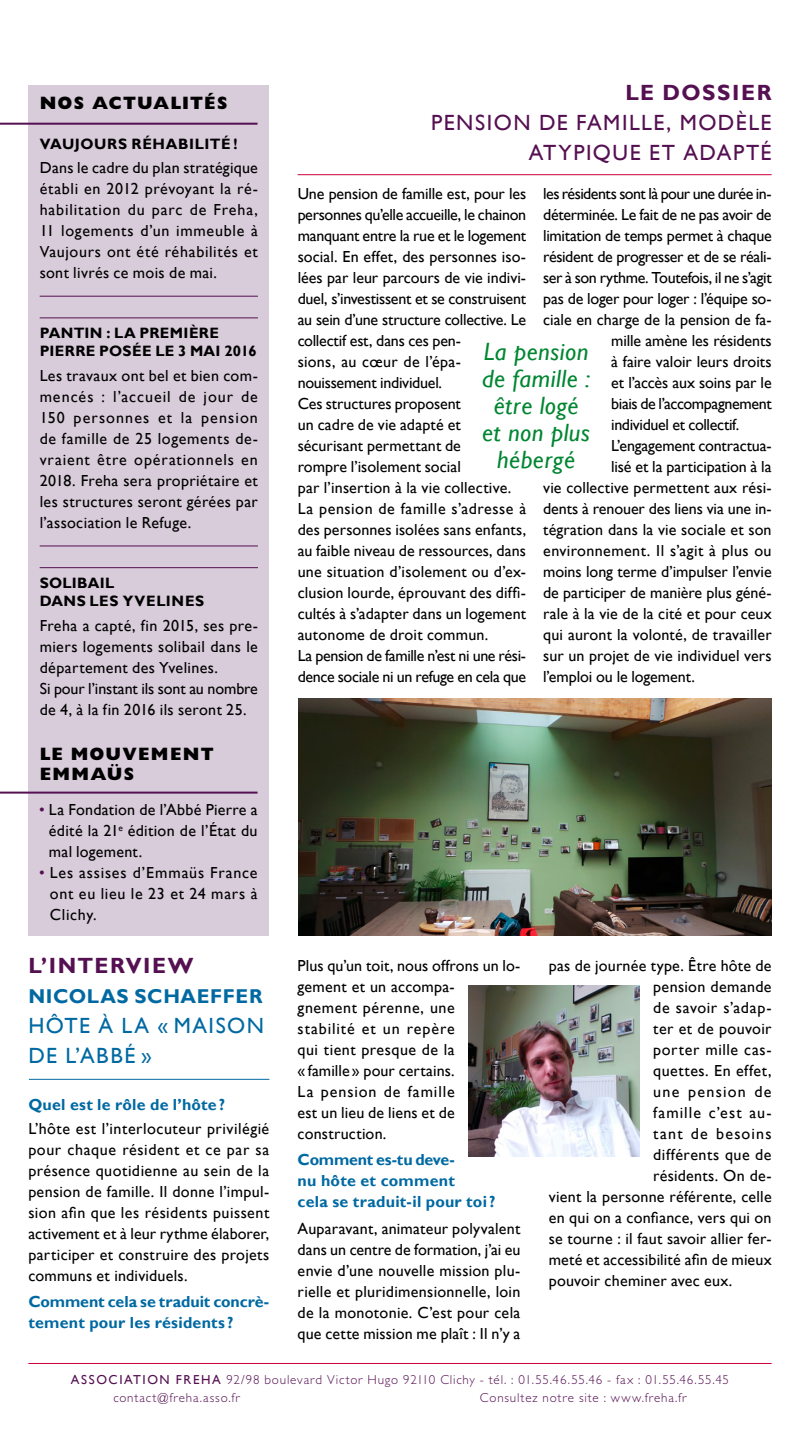
<style>
.page{position:relative;width:800px;height:1446px;background:#fff}
.page>*{position:absolute;margin:0;border:0;box-sizing:border-box;transform-origin:0 0}
.t1{font:italic 25px/27px "Gill Sans";letter-spacing:.02em;color:#008631;text-align:center}
.t2{font:22px/30px "Gill Sans";letter-spacing:.065em;color:#551052;text-align:right}
.t3{font:22px/30px "Gill Sans";letter-spacing:.065em;color:#0069a2}
.t4{font:700 22px "Gill Sans";letter-spacing:.07em;color:#551052}
.t5{font:700 20px "Gill Sans";letter-spacing:.03em;color:#0069a2}
.t6{font:800 18px/20px "Gill Sans Std";letter-spacing:.07em;color:#000}
.t7{font:16px/21px "Gill Sans";letter-spacing:.01em;color:#000;text-align:justify}
.t8{font:700 16px/21px "Gill Sans";letter-spacing:.01em;color:#0069a2}
.t9{font:16px "Gill Sans";letter-spacing:-.025em;color:#000}
.t10{font:16px "Gill Sans";letter-spacing:-.01em;color:#000}
.t11{font:16px "Gill Sans";letter-spacing:-.015em;color:#000}
.t12{font:16px "Gill Sans";letter-spacing:-.02em;color:#000}
.t13{font:16px "Gill Sans";letter-spacing:-.035em;color:#000}
.t14{font:16px "Gill Sans";letter-spacing:.035em;color:#000}
.t15{font:16px "Gill Sans";letter-spacing:.04em;color:#000}
.t16{font:16px "Gill Sans";letter-spacing:.065em;color:#000}
.t17{font:16px "Gill Sans";letter-spacing:.075em;color:#000}
.t18{font:16px "Gill Sans";letter-spacing:.08em;color:#000}
.t19{font:700 15px/18px "Gill Sans";letter-spacing:.025em;color:#000}
.t20{font:300 13px/17.5px "Gill Sans Std";letter-spacing:.065em;color:#551052}
.s1{color:#551052}
.s2{font-family:"Gill Sans";font-weight:400}
</style>
<div class="page">
<img style="left:469px;top:986px;width:170px;height:170px">
<img style="left:298px;top:699px;width:474px;height:236px">
<div style="left:28px;top:85px;width:241px;height:850px;background:#d8cbda"></div>
<hr style="left:28px;top:1363px;width:744px;height:1px;background:#ca0037">
<hr style="left:40px;top:296px;width:218px;height:1px;background:#551052">
<hr style="left:40px;top:317px;width:218px;height:1px;background:#551052">
<hr style="left:40px;top:546px;width:218px;height:1px;background:#551052">
<hr style="left:40px;top:567px;width:218px;height:1px;background:#551052">
<hr style="left:0;top:123px;width:258px;height:2px;background:#551052">
<hr style="left:298px;top:174px;width:474px;height:1px;background:#ca0037">
<hr style="left:29px;top:1079px;width:240px;height:1px;background:#0069a2">
<hr style="left:0;top:791px;width:258px;height:2px;background:#551052">
<p class="t6" style="left:40px;top:93px;width:189px">NOS ACTUALITÉS</p>
<p class="t19" style="left:40px;top:135px;width:199px">VAUJOURS RÉHABILITÉ !</p>
<p class="t7" style="left:40px;top:158px;width:220px">Dans le cadre du plan stratégique établi en 2012 prévoyant la ré&shy;habilitation du parc de Freha, 11 logements d’un immeuble à Vaujours ont été réhabilités et sont livrés ce mois de mai.</p>
<p class="t19" style="left:40px;top:325px;width:219px">PANTIN : LA PREMIÈRE<br>PIERRE POSÉE LE 3 MAI 2016</p>
<p class="t7" style="left:40px;top:366px;width:220px">Les travaux ont bel et bien com&shy;mencés : l’accueil de jour de 150 personnes et la pension de famille de 25 logements de&shy;vraient être opérationnels en 2018. Freha sera propriétaire et les structures seront gérées par l’association le Refuge.</p>
<p class="t19" style="left:40px;top:574px;width:166px">SOLIBAIL<br>DANS LES YVELINES</p>
<p class="t7" style="left:40px;top:615px;width:220px;text-align:left">Freha a capté, fin 2015, ses pre&shy;miers logements solibail dans le département des Yvelines.<br>Si pour l’instant ils sont au nombre de 4, à la fin 2016 ils seront 25.</p>
<p class="t6" style="left:40px;top:744px;width:175px">LE MOUVEMENT<br>EMMAÜS</p>
<p class="t7" style="left:49px;top:800px;width:210px;text-indent:-10px"><span class="s1">•</span> La Fondation de l’Abbé Pierre a édité la 21<sup>e</sup> édition de l’État du mal logement.</p>
<p class="t7" style="left:50px;top:863px;width:209px;text-indent:-11px"><span class="s1">•</span> Les assises d’Emmaüs France ont eu lieu le 23 et 24 mars à Clichy.</p>
<h2 class="t4" style="left:28px;top:952px;width:167px">L’INTERVIEW</h2>
<p class="t5" style="left:28px;top:984px;width:236px">NICOLAS SCHAEFFER</p>
<h2 class="t3" style="left:28px;top:1011px;width:237px">HÔTE À LA « MAISON<br>DE L’ABBÉ »</h2>
<p class="t8" style="left:28px;top:1094px;width:198px">Quel est le rôle de l’hôte ?</p>
<p class="t7" style="left:28px;top:1118px;width:242px">L’hôte est l’interlocuteur privilégié pour chaque résident et ce par sa présence quotidienne au sein de la pension de famille. Il donne l’impul&shy;sion afin que les résidents puissent activement et à leur rythme élaborer, participer et construire des projets communs et individuels.</p>
<p class="t8" style="left:28px;top:1291px;width:242px">Comment cela se traduit concrè&shy;tement pour les résidents ?</p>
<h2 class="t4" style="left:625px;top:80px;width:148px">LE DOSSIER</h2>
<h2 class="t2" style="left:431px;top:108px;width:342px">PENSION DE FAMILLE, MODÈLE<br>ATYPIQUE ET ADAPTÉ</h2>
<p class="t7" style="left:298px;top:184px;width:230px;text-align:left">Une pension de famille est, pour les personnes qu’elle accueille, le chainon manquant entre la rue et le logement social. En effet, des personnes iso&shy;lées par leur parcours de vie indivi&shy;duel, s’investissent et se construisent au sein d’une structure collective. Le collectif est, dans ces pen-<br>sions, au cœur de l’épa&shy;nouissement individuel.<br>Ces structures proposent<br>un cadre de vie adapté et sécurisant permettant de<br>rompre l’isolement social<br>par l’insertion à la vie collective.<br>La pension de famille s’adresse à des personnes isolées sans enfants, au faible niveau de ressources, dans une situation d’isolement ou d’ex&shy;clusion lourde, éprouvant des diffi&shy;cultés à s’adapter dans un logement autonome de droit commun.<br>La pension de famille n’est ni une rési&shy;dence sociale ni un refuge en cela que</p>
<p class="t13" style="left:543px;top:184px;width:230px">les résidents sont là pour une durée in-</p>
<p class="t12" style="left:543px;top:205px;width:230px">déterminée. Le fait de ne pas avoir de</p>
<p class="t11" style="left:543px;top:226px;width:230px">limitation de temps permet à chaque</p>
<p class="t9" style="left:543px;top:247px;width:230px">résident de progresser et de se réali-</p>
<p class="t9" style="left:543px;top:268px;width:230px">ser à son rythme. Toutefois, il ne s’agit</p>
<p class="t11" style="left:543px;top:289px;width:230px">pas de loger pour loger : l’équipe so-</p>
<p class="t7" style="left:543px;top:309px;width:230px">ciale en charge de la pension de fa-</p>
<p class="t10" style="left:611px;top:331px;width:162px">mille amène les résidents</p>
<p class="t7" style="left:611px;top:351px;width:162px">à faire valoir leurs droits</p>
<p class="t10" style="left:611px;top:373px;width:162px">et l’accès aux soins par le</p>
<p class="t9" style="left:611px;top:394px;width:162px">biais de l’accompagnement</p>
<p class="t12" style="left:611px;top:415px;width:130px">individuel et collectif.</p>
<p class="t10" style="left:611px;top:436px;width:162px">L’engagement contractua-</p>
<p class="t7" style="left:611px;top:456px;width:162px">lisé et la participation à la</p>
<p class="t7" style="left:543px;top:477px;width:230px">vie collective permettent aux rési-</p>
<p class="t7" style="left:543px;top:498px;width:230px">dents à renouer des liens via une in-</p>
<p class="t7" style="left:543px;top:519px;width:230px">tégration dans la vie sociale et son</p>
<p class="t7" style="left:543px;top:540px;width:230px">environnement. Il s’agit à plus ou</p>
<p class="t7" style="left:543px;top:561px;width:230px">moins long terme d’impulser l’envie</p>
<p class="t7" style="left:543px;top:582px;width:230px">de participer de manière plus géné-</p>
<p class="t7" style="left:543px;top:603px;width:230px">rale à la vie de la cité et pour ceux</p>
<p class="t7" style="left:543px;top:624px;width:230px">qui auront la volonté, de travailler</p>
<p class="t7" style="left:543px;top:645px;width:230px">sur un projet de vie individuel vers</p>
<p class="t10" style="left:543px;top:667px;width:153px">l’emploi ou le logement.</p>
<h1 class="t1" style="left:482px;top:338px;width:110px">La pension de famille : être logé et non plus hébergé</h1>
<p class="t7" style="left:298px;top:955px;width:224px;text-align:left">Plus qu’un toit, nous offrons un lo&shy;gement et un accompa-<br>gnement pérenne, une<br>stabilité et un repère<br>qui tient presque de la<br>« famille » pour certains.<br>La pension de famille<br>est un lieu de liens et de construction.</p>
<p class="t8" style="left:298px;top:1150px;width:199px">Comment es-tu deve-<br>nu hôte et comment<br>cela se traduit-il pour toi?</p>
<p class="t7" style="left:298px;top:1218px;width:224px">Auparavant, animateur polyvalent dans un centre de formation, j’ai eu envie d’une nouvelle mission plu&shy;rielle et pluridimensionnelle, loin de la monotonie. C’est pour cela que cette mission me plaît : Il n’y a</p>
<p class="t7" style="left:549px;top:955px;width:224px">pas de journée type. Être hôte de</p>
<p class="t7" style="left:653px;top:976px;width:120px">pension demande</p>
<p class="t15" style="left:653px;top:998px;width:120px">de savoir s’adap-</p>
<p class="t7" style="left:653px;top:1018px;width:120px">ter et de pouvoir</p>
<p class="t15" style="left:653px;top:1040px;width:120px">porter mille cas-</p>
<p class="t14" style="left:653px;top:1061px;width:120px">quettes. En effet,</p>
<p class="t18" style="left:653px;top:1082px;width:120px">une pension de</p>
<p class="t16" style="left:653px;top:1103px;width:120px">famille c’est au-</p>
<p class="t17" style="left:653px;top:1124px;width:120px">tant de besoins</p>
<p class="t14" style="left:653px;top:1145px;width:120px">différents que de</p>
<p class="t7" style="left:653px;top:1165px;width:120px">résidents. On de-</p>
<p class="t7" style="left:549px;top:1186px;width:224px">vient la personne référente, celle</p>
<p class="t7" style="left:549px;top:1207px;width:224px">en qui on a confiance, vers qui on</p>
<p class="t7" style="left:549px;top:1228px;width:224px">se tourne : il faut savoir allier fer-</p>
<p class="t7" style="left:549px;top:1249px;width:224px">meté et accessibilité afin de mieux</p>
<p class="t7" style="left:549px;top:1270px;width:185px">pouvoir cheminer avec eux.</p>
<p class="t20" style="left:113px;top:1371px;width:617px;text-indent:-42px"><span class="s2">ASSOCIATION FREHA</span> 92/98 boulevard Victor Hugo 92110 Clichy - tél. : 01.55.46.55.46 - fax : 01.55.46.55.45 contact@freha.asso.fr</p>
<p class="t20" style="left:480px;top:1388px;width:208px">Consultez notre site : www.freha.fr</p>
</div>
